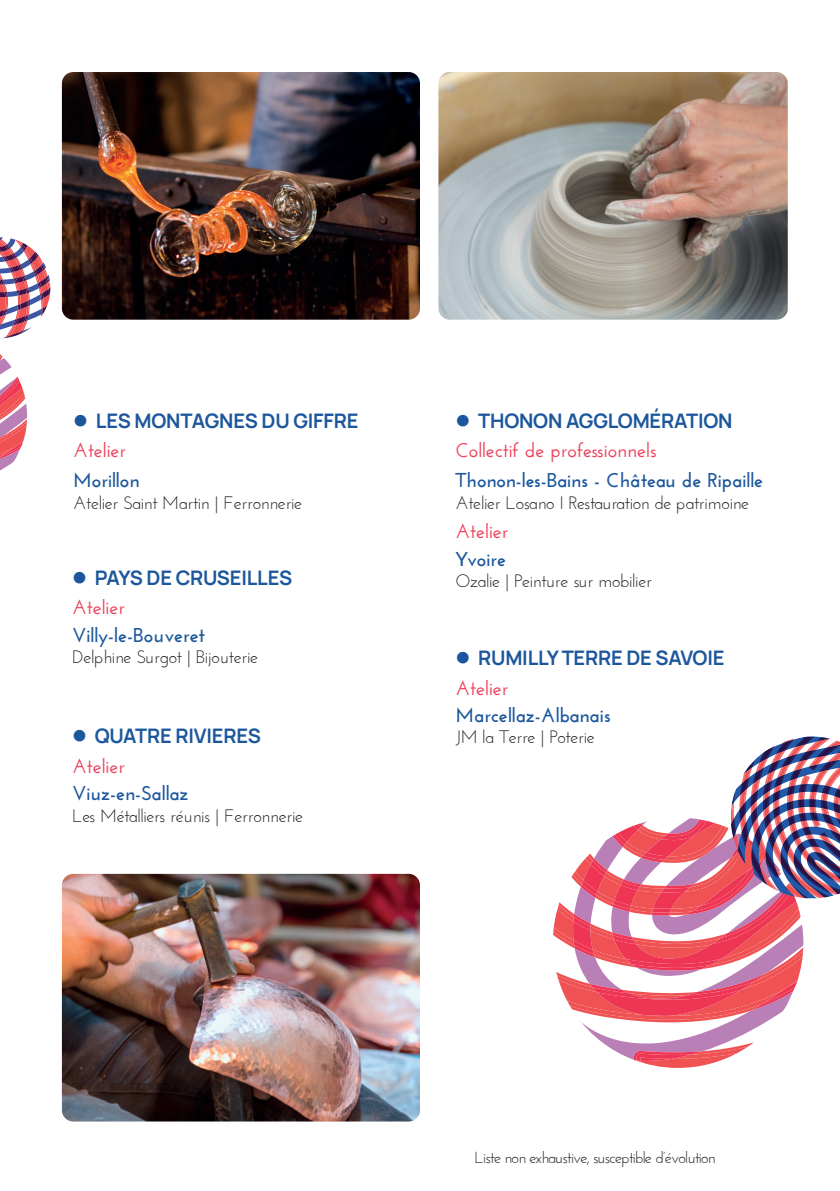
<style>
.page{position:relative;width:840px;height:1191px;background:#fff}
.page>*{position:absolute;margin:0;border:0;box-sizing:border-box;transform-origin:0 0}
.t1{font:700 20px "Josefin Sans";color:#1c579d}
.t2{font:700 20px "Manrope";letter-spacing:-.01em;color:#1c579d}
.t3{font:600 20px "Josefin Sans";color:#ee415a}
.t4{font:18px "Josefin Sans";letter-spacing:-.02em;color:#231f20}
.t5{font:16px "Josefin Sans";letter-spacing:-.05em;color:#231f20}
</style>
<div class="page">
<svg style="left:0;top:354px;width:27px;height:117px"></svg>
<svg style="left:0;top:237px;width:50px;height:101px"></svg>
<svg style="left:553px;top:736px;width:286px;height:332px"></svg>
<img style="left:62px;top:72px;width:358px;height:248px">
<img style="left:438px;top:72px;width:349px;height:248px">
<img style="left:62px;top:874px;width:358px;height:247px">
<p class="t2" style="left:96px;top:406px;width:264px">LES MONTAGNES DU GIFFRE</p>
<p class="t3" style="left:73px;top:438px;width:55px">Atelier</p>
<p class="t1" style="left:73px;top:468px;width:68px">Morillon</p>
<p class="t4" style="left:73px;top:491px;width:230px">Atelier Saint Martin | Ferronnerie</p>
<p class="t2" style="left:95px;top:563px;width:199px">PAYS DE CRUSEILLES</p>
<p class="t3" style="left:72px;top:595px;width:55px">Atelier</p>
<p class="t1" style="left:72px;top:623px;width:134px">Villy-le-Bouveret</p>
<p class="t4" style="left:72px;top:646px;width:187px">Delphine Surgot | Bijouterie</p>
<p class="t2" style="left:95px;top:721px;width:168px">QUATRE RIVIERES</p>
<p class="t3" style="left:72px;top:753px;width:55px">Atelier</p>
<p class="t1" style="left:72px;top:781px;width:118px">Viuz-en-Sallaz</p>
<p class="t4" style="left:72px;top:804px;width:232px">Les Métalliers réunis | Ferronnerie</p>
<p class="t2" style="left:478px;top:406px;width:256px">THONON AGGLOMÉRATION</p>
<p class="t3" style="left:455px;top:438px;width:203px">Collectif de professionnels</p>
<p class="t1" style="left:455px;top:468px;width:309px">Thonon-les-Bains - Château de Ripaille</p>
<p class="t4" style="left:455px;top:491px;width:295px">Atelier Losano I Restauration de patrimoine</p>
<p class="t3" style="left:455px;top:519px;width:55px">Atelier</p>
<p class="t1" style="left:455px;top:547px;width:52px">Yvoire</p>
<p class="t4" style="left:455px;top:570px;width:198px">Ozalie | Peinture sur mobilier</p>
<p class="t2" style="left:478px;top:643px;width:248px">RUMILLY TERRE DE SAVOIE</p>
<p class="t3" style="left:455px;top:675px;width:55px">Atelier</p>
<p class="t1" style="left:455px;top:703px;width:157px">Marcellaz-Albanais</p>
<p class="t4" style="left:455px;top:726px;width:141px">JM la Terre | Poterie</p>
<p class="t5" style="left:474px;top:1148px;width:242px">Liste non exhaustive, susceptible d’évolution</p>
</div>
